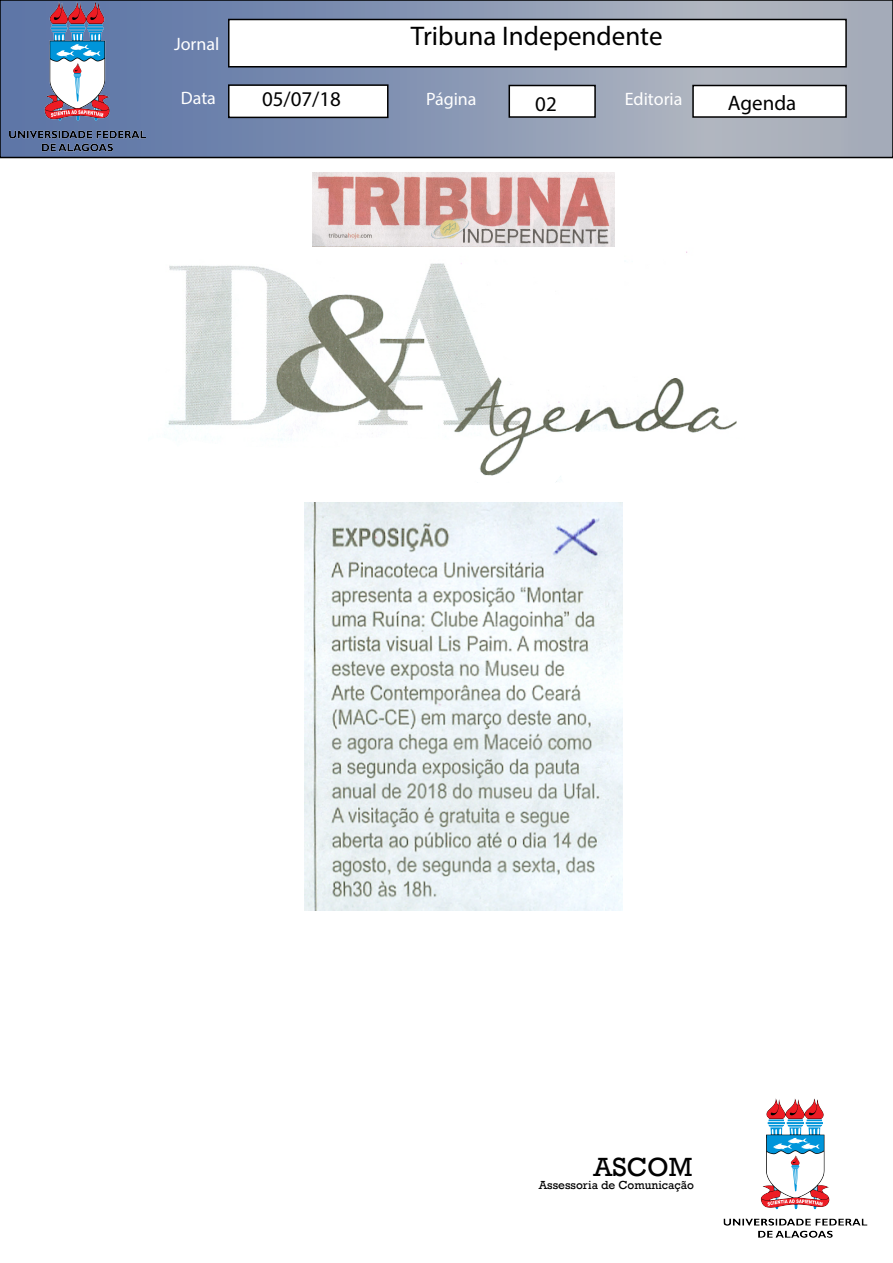
<style>
.page{position:relative;width:893px;height:1263px;background:#fff}
.page>*{position:absolute;margin:0;border:0;box-sizing:border-box;transform-origin:0 0}
.t1{font:27px "Myriad Pro";color:#000}
.t2{font:27px "Rockwell";color:#000}
.t3{font:21px "Myriad Pro";color:#000}
.t4{font:18px "Myriad Pro";color:#fff}
.t5{font:12px "Rockwell";color:#000}
</style>
<div class="page">
<svg style="left:154px;top:3px;width:736px;height:152px;background:#8e9bb4"></svg>
<div style="left:0;top:0;width:893px;height:158px;border:2px solid #000"></div>
<img style="left:0;top:0;width:154px;height:157px">
<div style="left:228px;top:19px;width:619px;height:49px;background:#fff;border:2px solid #000"></div>
<div style="left:228px;top:84px;width:160px;height:34px;background:#fff;border:2px solid #000"></div>
<div style="left:508px;top:85px;width:88px;height:33px;background:#fff;border:2px solid #000"></div>
<div style="left:692px;top:85px;width:155px;height:33px;background:#fff;border:2px solid #000"></div>
<img style="left:723px;top:1098px;width:145px;height:140px">
<img style="left:313px;top:172px;width:301px;height:75px">
<img style="left:305px;top:505px;width:317px;height:405px">
<img style="left:168px;top:251px;width:569px;height:180px">
<svg style="left:487px;top:294px;width:250px;height:71px"></svg>
<svg style="left:205px;top:431px;width:494px;height:74px"></svg>
<p class="t4" style="left:174px;top:33px;width:47px">Jornal</p>
<h1 class="t1" style="left:411px;top:20px;width:253px">Tribuna Independente</h1>
<p class="t4" style="left:181px;top:86px;width:37px">Data</p>
<p class="t4" style="left:426px;top:88px;width:52px">Página</p>
<p class="t4" style="left:625px;top:88px;width:59px">Editoria</p>
<p class="t3" style="left:262px;top:86px;width:81px">05/07/18</p>
<p class="t3" style="left:535px;top:91px;width:23px">02</p>
<p class="t3" style="left:728px;top:90px;width:70px">Agenda</p>
<h1 class="t2" style="left:594px;top:1151px;width:100px">ASCOM</h1>
<p class="t5" style="left:539px;top:1178px;width:157px">Assessoria de Comunicação</p>
</div>
